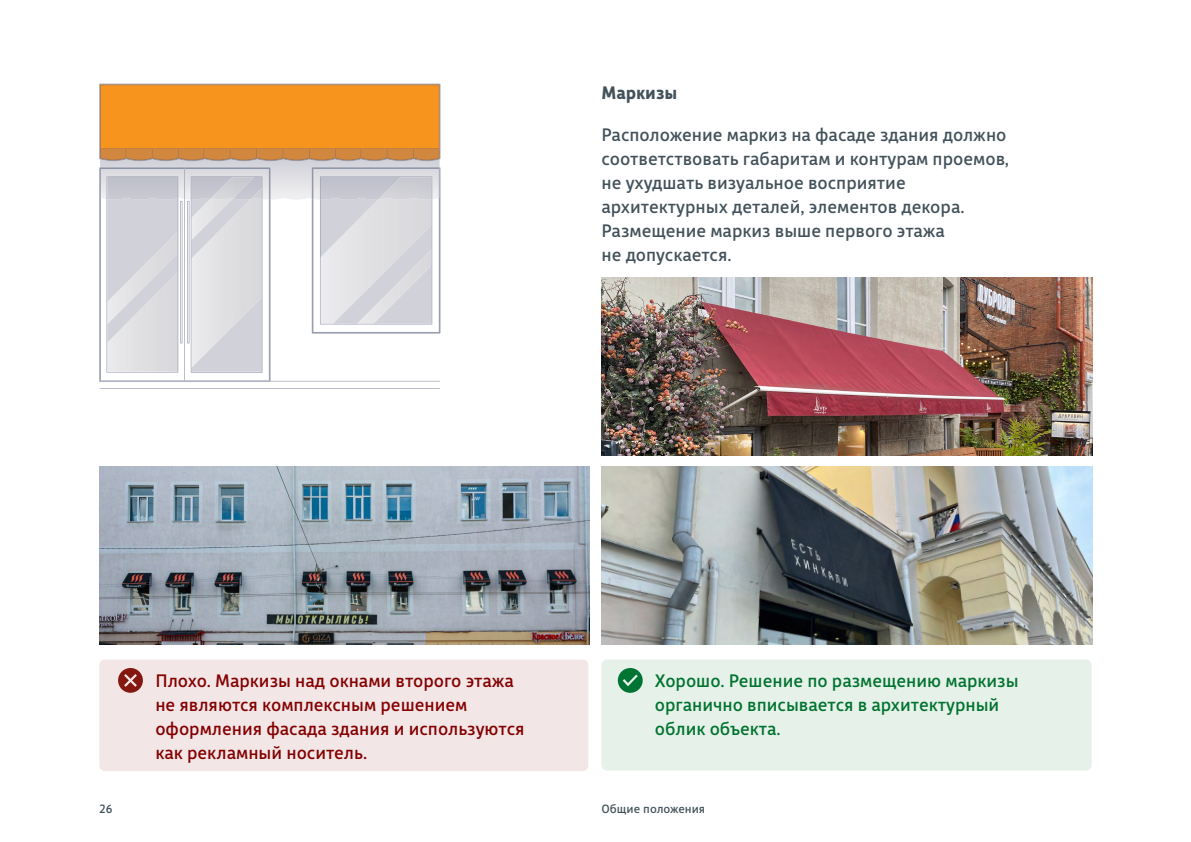
<style>
.page{position:relative;width:1191px;height:842px;background:#fff}
.page>*{position:absolute;margin:0;border:0;box-sizing:border-box;transform-origin:0 0}
.t1{font:18px/24px "Iset Sans";color:#43525a}
.t2{font:18px/24px "Iset Sans";color:#840001}
.t3{font:18px/24px "Iset Sans";color:#00732e}
.t4{font:600 18px "Iset Sans";color:#43525a}
.t5{font:12px "Iset Sans";color:#43525a}
</style>
<div class="page">
<div style="left:601px;top:659px;width:490px;height:112px;background:#e6f1ea;border-radius:6px"></div>
<svg style="left:618px;top:668px;width:24px;height:25px"></svg>
<div style="left:99px;top:659px;width:489px;height:112px;background:#f2e6e6;border-radius:6px"></div>
<svg style="left:118px;top:668px;width:25px;height:25px"></svg>
<img style="left:601px;top:277px;width:491px;height:178px">
<img style="left:601px;top:466px;width:491px;height:178px">
<img style="left:99px;top:466px;width:490px;height:178px">
<hr style="left:100px;top:388px;width:340px;height:1px;background:#9a9fb0">
<svg style="left:99px;top:84px;width:341px;height:298px"></svg>
<p class="t4" style="left:601px;top:83px;width:77px">Маркизы</p>
<p class="t1" style="left:601px;top:123px;width:409px">Расположение маркиз на фасаде здания должно соответствовать габаритам и контурам проемов, не ухудшать визуальное восприятие архитектурных деталей, элементов декора.<br>Размещение маркиз выше первого этажа<br>не допускается.</p>
<p class="t2" style="left:155px;top:669px;width:370px">Плохо. Маркизы над окнами второго этажа не являются комплексным решением оформления фасада здания и используются как рекламный носитель.</p>
<p class="t3" style="left:655px;top:669px;width:365px">Хорошо. Решение по размещению маркизы органично вписывается в архитектурный облик объекта.</p>
<p class="t5" style="left:99px;top:802px;width:15px">26</p>
<p class="t5" style="left:601px;top:802px;width:105px">Общие положения</p>
</div>
